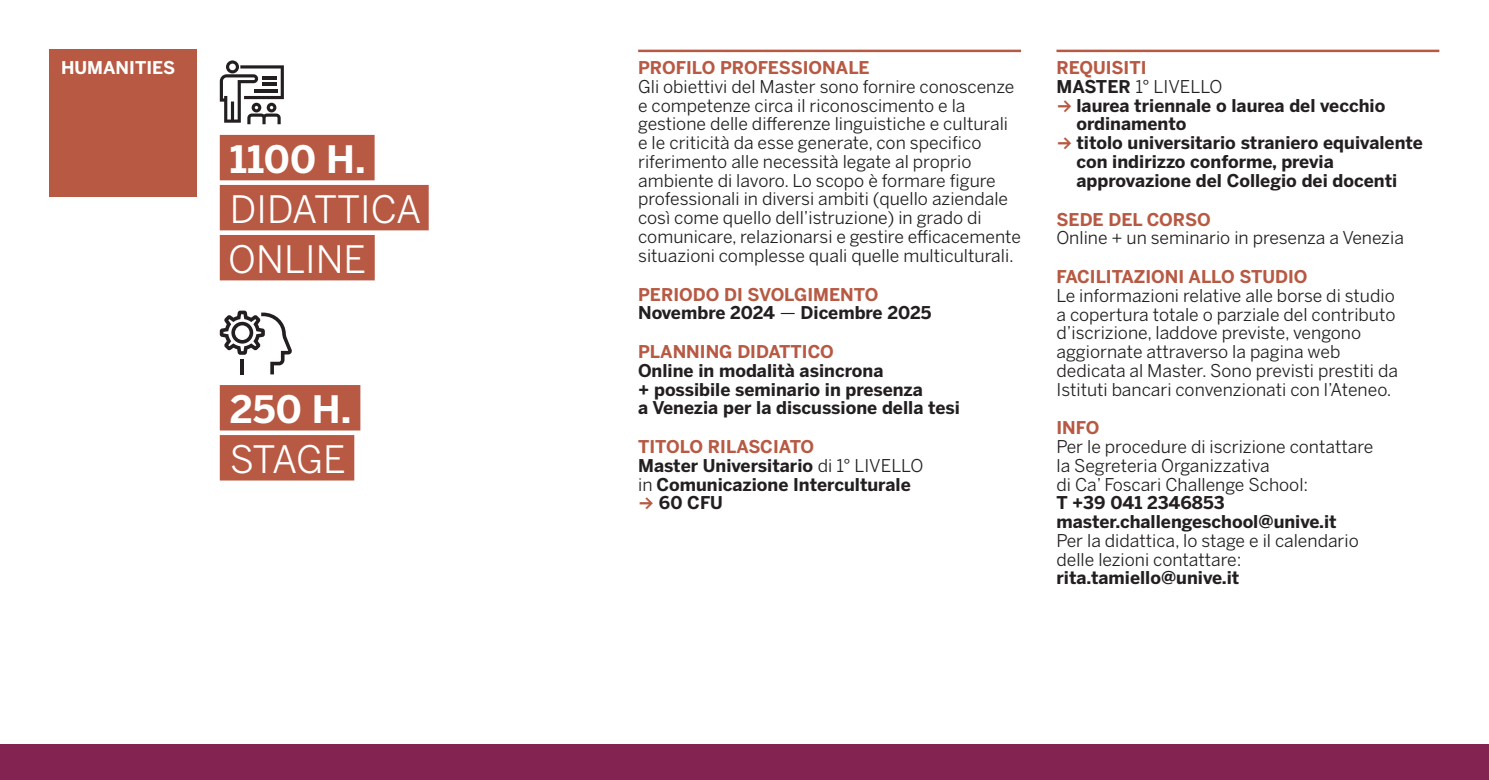
<style>
.page{position:relative;width:1489px;height:780px;background:#fff}
.page>*{position:absolute;margin:0;border:0;box-sizing:border-box;transform-origin:0 0}
.t1{font:37.5px/50px "Benton Sans";color:#fff}
.t2{font:700 37.5px "Benton Sans";color:#fff}
.t3{font:17.5px/18.8px "Benton Sans";color:#231f20}
.t4{font:700 17.5px/18.8px "Benton Sans";color:#231f20}
.t5{font:700 17.5px/18.8px "Benton Sans";color:#b75943}
.t6{font:700 17.5px "Benton Sans";color:#fff}
.s1{color:#b75943}
.s2{font-weight:400}
.s3{font-family:"Termina";font-weight:600;font-size:16.75px;color:#b75943}
.s4{color:#231f20}
.s5{font-weight:400;color:#231f20}
</style>
<div class="page">
<div style="left:0;top:744px;width:1488px;height:36px;background:#832352"></div>
<div style="left:220px;top:135px;width:154px;height:45px;background:#b75943"></div>
<div style="left:220px;top:185px;width:208px;height:45px;background:#b75943"></div>
<div style="left:220px;top:235px;width:155px;height:45px;background:#b75943"></div>
<div style="left:220px;top:385px;width:140px;height:45px;background:#b75943"></div>
<div style="left:220px;top:435px;width:134px;height:45px;background:#b75943"></div>
<svg style="left:220px;top:60px;width:64px;height:64px"></svg>
<svg style="left:220px;top:310px;width:72px;height:64px"></svg>
<hr style="left:638px;top:50px;width:382px;height:2px;background:#b75943">
<hr style="left:1056px;top:50px;width:383px;height:2px;background:#b75943">
<div style="left:50px;top:50px;width:147px;height:147px;background:#b75943"></div>
<p class="t6" style="left:61px;top:55px;width:115px">HUMANITIES</p>
<h1 class="t2" style="left:230px;top:131px;width:137px">1100 H.</h1>
<h1 class="t1" style="left:228px;top:182px;width:194px">DIDATTICA<br>ONLINE</h1>
<h1 class="t2" style="left:230px;top:381px;width:123px">250 H.</h1>
<h1 class="t1" style="left:230px;top:432px;width:117px">STAGE</h1>
<p class="t5" style="left:638px;top:58px;width:233px">PROFILO PROFESSIONALE</p>
<p class="t3" style="left:638px;top:76px;width:384px">Gli obiettivi del Master sono fornire conoscenze e competenze circa il riconoscimento e la gestione delle differenze linguistiche e culturali e le criticità da esse generate, con specifico riferimento alle necessità legate al proprio ambiente di lavoro. Lo scopo è formare figure professionali in diversi ambiti (quello aziendale così come quello dell’istruzione) in grado di comunicare, relazionarsi e gestire efficacemente situazioni complesse quali quelle multiculturali.</p>
<p class="t4" style="left:638px;top:284px;width:295px"><span class="s1">PERIODO DI SVOLGIMENTO<br></span>Novembre 2024 <span class="s2">—</span> Dicembre 2025</p>
<p class="t5" style="left:638px;top:341px;width:197px">PLANNING DIDATTICO</p>
<p class="t4" style="left:638px;top:360px;width:323px">Online in modalità asincrona<br>+ possibile seminario in presenza<br>a Venezia per la discussione della tesi</p>
<p class="t4" style="left:638px;top:436px;width:287px"><span class="s1">TITOLO RILASCIATO<br></span>Master Universitario <span class="s2">di 1° LIVELLO in</span> Comunicazione Interculturale</p>
<p class="t4" style="left:638px;top:493px;width:86px"><span class="s3">→</span> 60 CFU</p>
<p class="t5" style="left:1056px;top:58px;width:168px">REQUISITI<br><span class="s4">MASTER</span> <span class="s5">1° LIVELLO</span></p>
<p class="t4" style="left:1076px;top:95px;width:310px;text-indent:-20px"><span class="s3">→</span> laurea triennale o laurea del vecchio ordinamento</p>
<p class="t4" style="left:1076px;top:133px;width:348px;text-indent:-20px"><span class="s3">→</span> titolo universitario straniero equivalente con indirizzo conforme, previa approvazione del Collegio dei docenti</p>
<p class="t5" style="left:1056px;top:209px;width:156px">SEDE DEL CORSO</p>
<p class="t3" style="left:1056px;top:227px;width:349px">Online + un seminario in presenza a Venezia</p>
<p class="t5" style="left:1056px;top:266px;width:252px">FACILITAZIONI ALLO STUDIO</p>
<p class="t3" style="left:1056px;top:285px;width:343px">Le informazioni relative alle borse di studio a copertura totale o parziale del contributo d’iscrizione, laddove previste, vengono aggiornate attraverso la pagina web dedicata al Master. Sono previsti prestiti da Istituti bancari convenzionati con l’Ateneo.</p>
<p class="t5" style="left:1056px;top:418px;width:44px">INFO</p>
<p class="t3" style="left:1056px;top:436px;width:318px">Per le procedure di iscrizione contattare la Segreteria Organizzativa<br>di Ca’ Foscari Challenge School:</p>
<p class="t4" style="left:1056px;top:493px;width:282px">T +39 041 2346853 master.challengeschool@unive.it</p>
<p class="t3" style="left:1056px;top:530px;width:304px">Per la didattica, lo stage e il calendario delle lezioni contattare:</p>
<p class="t4" style="left:1056px;top:568px;width:184px">rita.tamiello@unive.it</p>
</div>
